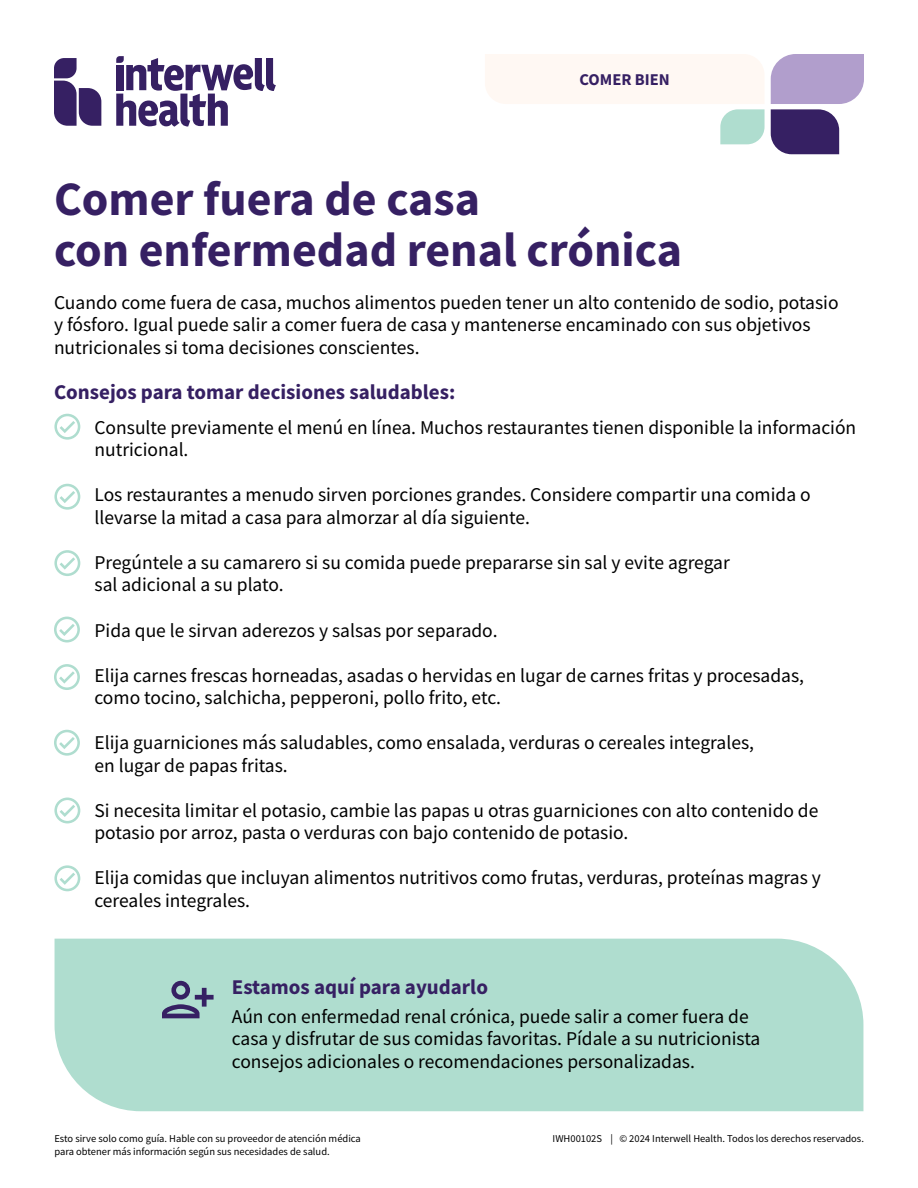
<style>
.page{position:relative;width:918px;height:1188px;background:#fff}
.page>*{position:absolute;margin:0;border:0;box-sizing:border-box;transform-origin:0 0}
.t1{font:700 48px/51px "Source Sans Pro";color:#362063}
.t2{font:700 21px "Source Sans Pro";color:#362063}
.t3{font:19.5px/22.5px "Source Sans Pro";color:#000}
.t4{font:700 16.5px "Source Sans Pro";color:#362063}
.t5{font:10.5px "Source Sans Pro";color:#000}
</style>
<div class="page">
<svg style="left:54px;top:58px;width:47px;height:68px"></svg>
<svg style="left:116px;top:56px;width:160px;height:71px"></svg>
<svg style="left:771px;top:54px;width:93px;height:100px"></svg>
<svg style="left:485px;top:54px;width:280px;height:90px"></svg>
<svg style="left:54px;top:414px;width:26px;height:26px"></svg>
<svg style="left:54px;top:484px;width:26px;height:26px"></svg>
<svg style="left:54px;top:550px;width:26px;height:26px"></svg>
<svg style="left:54px;top:617px;width:26px;height:25px"></svg>
<svg style="left:54px;top:664px;width:26px;height:26px"></svg>
<svg style="left:54px;top:730px;width:26px;height:26px"></svg>
<svg style="left:54px;top:798px;width:26px;height:25px"></svg>
<svg style="left:54px;top:865px;width:26px;height:26px"></svg>
<div style="left:55px;top:939px;width:808px;height:172px;background:#afddcf"></div>
<svg style="left:162px;top:981px;width:52px;height:37px;background:#8398a7"></svg>
<p class="t4" style="left:580px;top:69px;width:92px">COMER BIEN</p>
<h1 class="t1" style="left:54px;top:173px;width:630px">Comer fuera de casa<br>con enfermedad renal crónica</h1>
<p class="t3" style="left:54px;top:291px;width:786px">Cuando come fuera de casa, muchos alimentos pueden tener un alto contenido de sodio, potasio y fósforo. Igual puede salir a comer fuera de casa y mantenerse encaminado con sus objetivos nutricionales si toma decisiones conscientes.</p>
<p class="t2" style="left:54px;top:378px;width:403px">Consejos para tomar decisiones saludables:</p>
<p class="t3" style="left:94px;top:416px;width:763px">Consulte previamente el menú en línea. Muchos restaurantes tienen disponible la información nutricional.</p>
<p class="t3" style="left:94px;top:484px;width:718px">Los restaurantes a menudo sirven porciones grandes. Considere compartir una comida o llevarse la mitad a casa para almorzar al día siguiente.</p>
<p class="t3" style="left:94px;top:551px;width:637px">Pregúntele a su camarero si su comida puede prepararse sin sal y evite agregar sal adicional a su plato.</p>
<p class="t3" style="left:94px;top:619px;width:405px">Pida que le sirvan aderezos y salsas por separado.</p>
<p class="t3" style="left:94px;top:664px;width:711px">Elija carnes frescas horneadas, asadas o hervidas en lugar de carnes fritas y procesadas, como tocino, salchicha, pepperoni, pollo frito, etc.</p>
<p class="t3" style="left:94px;top:731px;width:661px">Elija guarniciones más saludables, como ensalada, verduras o cereales integrales, en lugar de papas fritas.</p>
<p class="t3" style="left:94px;top:799px;width:725px">Si necesita limitar el potasio, cambie las papas u otras guarniciones con alto contenido de potasio por arroz, pasta o verduras con bajo contenido de potasio.</p>
<p class="t3" style="left:94px;top:866px;width:728px">Elija comidas que incluyan alimentos nutritivos como frutas, verduras, proteínas magras y cereales integrales.</p>
<p class="t2" style="left:232px;top:972px;width:258px">Estamos aquí para ayudarlo</p>
<p class="t3" style="left:232px;top:1005px;width:530px">Aún con enfermedad renal crónica, puede salir a comer fuera de casa y disfrutar de sus comidas favoritas. Pídale a su nutricionista consejos adicionales o recomendaciones personalizadas.</p>
<p class="t5" style="left:54px;top:1132px;width:308px">Esto sirve solo como guía. Hable con su proveedor de atención médica</p>
<p class="t5" style="left:553px;top:1131px;width:313px">IWH00102S | © 2024 Interwell Health. Todos los derechos reservados.</p>
<p class="t5" style="left:54px;top:1145px;width:277px">para obtener más información según sus necesidades de salud.</p>
</div>
